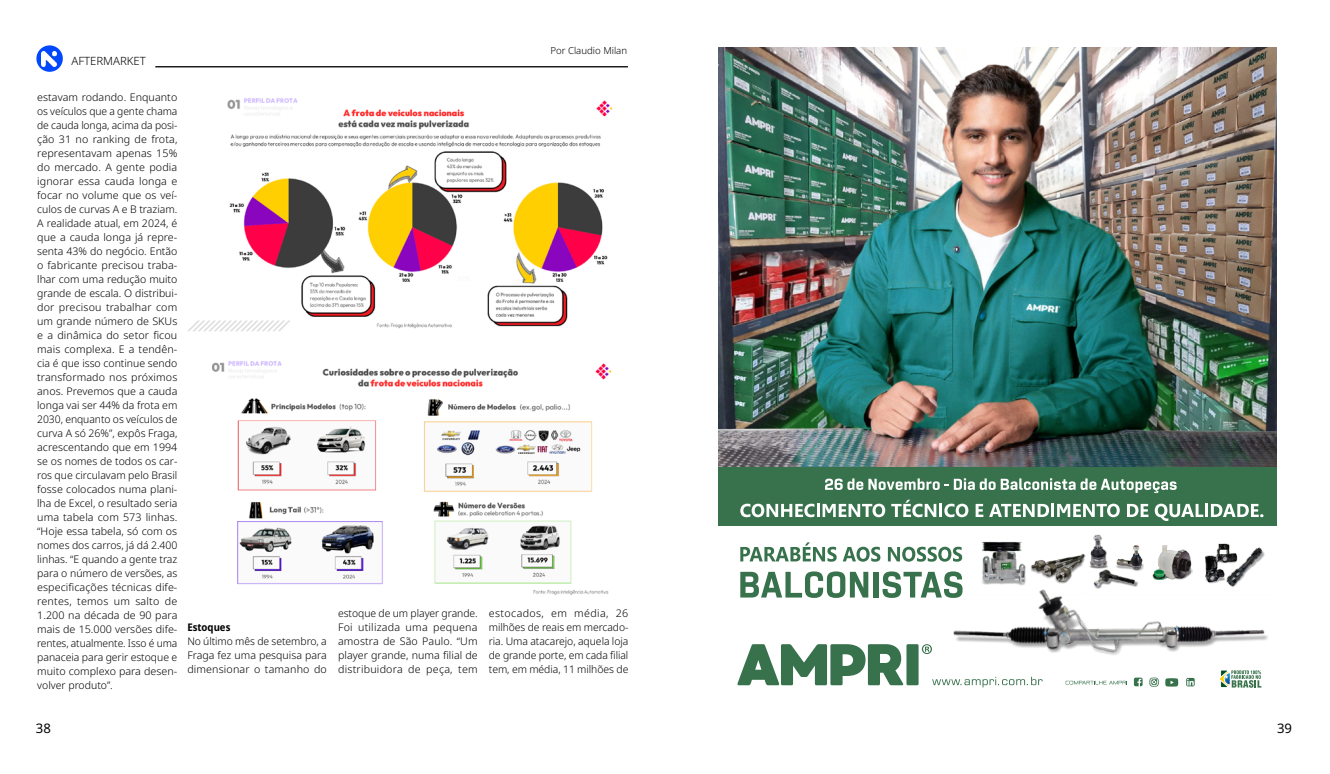
<style>
.page{position:relative;width:1330px;height:774px;background:#fff}
.page>*{position:absolute;margin:0;border:0;box-sizing:border-box;transform-origin:0 0}
.t1{font:13.12px "Noto Sans";color:#000}
.t2{font:300 11.38px "Noto Sans";color:#000}
.t3{font:300 10.5px/14px "Noto Sans";color:#000;text-align:justify}
.t4{font:700 semi-condensed 10.5px "Noto Sans";color:#000}
.t5{font:300 9.62px "Noto Sans";color:#000}
</style>
<div class="page">
<img style="left:188px;top:98px;width:425px;height:234px">
<img style="left:211px;top:361px;width:401px;height:234px">
<svg style="left:36px;top:45px;width:27px;height:27px"></svg>
<img style="left:41px;top:52px;width:16px;height:14px">
<hr style="left:155px;top:66px;width:473px;height:1px;background:#000">
<img style="left:718px;top:47px;width:558px;height:420px">
<div style="left:718px;top:467px;width:558px;height:58px;background:#38724c"></div>
<img style="left:984px;top:541px;width:32px;height:1px">
<svg style="left:740px;top:504px;width:145px;height:13px"></svg>
<svg style="left:891px;top:500px;width:77px;height:17px"></svg>
<svg style="left:975px;top:504px;width:8px;height:13px"></svg>
<svg style="left:989px;top:504px;width:130px;height:13px"></svg>
<svg style="left:1127px;top:504px;width:21px;height:13px"></svg>
<svg style="left:1154px;top:504px;width:109px;height:17px"></svg>
<svg style="left:737px;top:542px;width:531px;height:146px"></svg>
<img style="left:1085px;top:534px;width:25px;height:34px">
<svg style="left:825px;top:478px;width:351px;height:15px"></svg>
<p class="t2" style="left:71px;top:53px;width:76px">AFTERMARKET</p>
<p class="t3" style="left:37px;top:90px;width:142px">estavam rodando. Enquanto os veículos que a gente chama de cauda longa, acima da posi&shy;ção 31 no ranking de frota, representavam apenas 15% do mercado. A gente podia ignorar essa cauda longa e focar no volume que os veí&shy;culos de curvas A e B traziam.<br>A realidade atual, em 2024, é que a cauda longa já repre&shy;senta 43% do negócio. Então o fabricante precisou traba&shy;lhar com uma redução muito grande de escala. O distribui&shy;dor precisou trabalhar com um grande número de SKUs e a dinâmica do setor ficou mais complexa. E a tendên&shy;cia é que isso continue sendo transformado nos próximos anos. Prevemos que a cauda longa vai ser 44% da frota em 2030, enquanto os veículos de curva A só 26%”, expôs Fraga, acrescentando que em 1994 se os nomes de todos os car&shy;ros que circulavam pelo Brasil fosse colocados numa plani&shy;lha de Excel, o resultado seria uma tabela com 573 linhas. “Hoje essa tabela, só com os nomes dos carros, já dá 2.400 linhas. “E quando a gente traz para o número de versões, as especificações técnicas dife&shy;rentes, temos um salto de 1.200 na década de 90 para mais de 15.000 versões dife&shy;rentes, atualmente. Isso é uma panaceia para gerir estoque e muito complexo para desen&shy;volver produto”.</p>
<p class="t4" style="left:187px;top:619px;width:45px">Estoques</p>
<p class="t3" style="left:187px;top:634px;width:141px">No último mês de setembro, a Fraga fez uma pesquisa para dimensionar o tamanho do</p>
<p class="t5" style="left:550px;top:44px;width:78px">Por Claudio Milan</p>
<p class="t3" style="left:338px;top:606px;width:141px">estoque de um player grande.<br>Foi utilizada uma pequena amostra de São Paulo. “Um player grande, numa filial de distribuidora de peça, tem</p>
<p class="t3" style="left:489px;top:606px;width:141px">estocados, em média, 26 milhões de reais em mercado&shy;ria. Uma atacarejo, aquela loja de grande porte, em cada filial tem, em média, 11 milhões de</p>
<p class="t1" style="left:36px;top:719px;width:17px">38</p>
<p class="t1" style="left:1277px;top:719px;width:17px">39</p>
</div>
